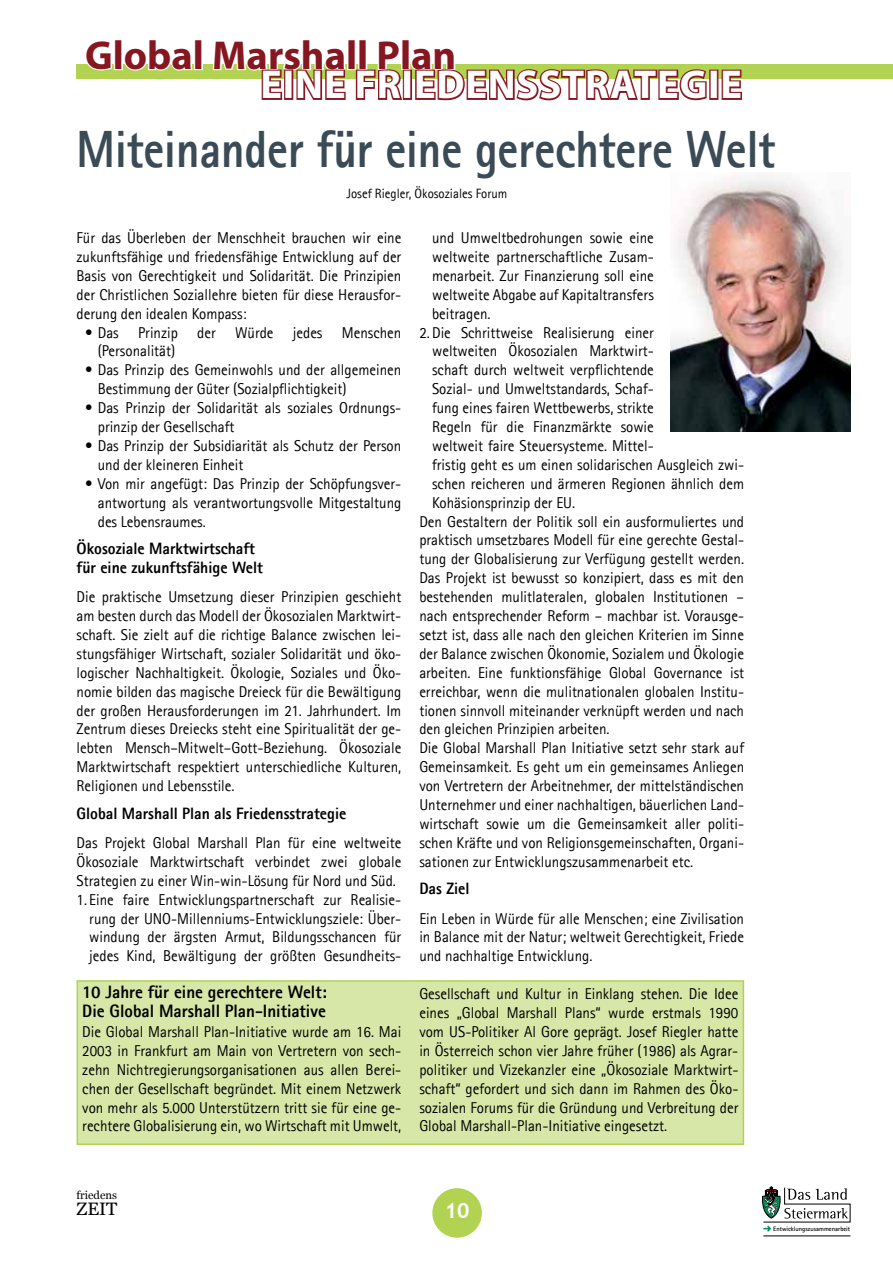
<style>
.page{position:relative;width:893px;height:1263px;background:#fff}
.page>*{position:absolute;margin:0;border:0;box-sizing:border-box;transform-origin:0 0}
.t1{font:800 52.5px "Agfa Rotis Sans Serif";color:#3b4b56;scale:.86 1}
.t2{font:700 40.5px "Myriad Pro";letter-spacing:.02em;color:#fff}
.t3{font:700 40.5px "Myriad Pro";color:#861620}
.t4{font:700 21px "Trebuchet MS";color:#fff}
.t5{font:800 18px/18.9px "Agfa Rotis Sans Serif";color:#000;scale:.95 1}
.t6{font:18px "Georgia";color:#000}
.t7{font:800 16.5px/18.9px "Agfa Rotis Sans Serif";color:#000;scale:.95 1}
.t8{font:15.75px/18.9px "Agfa Rotis Sans Serif";color:#000;text-align:justify;scale:.95 1}
.t9{font:13.5px "Agfa Rotis Sans Serif";color:#000;scale:.95 1}
.t10{font:11.25px "Georgia";color:#000}
.t11{font:700 6.45px "Agfa Rotis Sans Serif";color:#000}
</style>
<div class="page">
<hr style="left:763px;top:1235px;width:87px;height:1px;background:#000">
<svg style="left:762px;top:1186px;width:89px;height:46px"></svg>
<div style="left:432px;top:1188px;width:50px;height:50px;background:#b1d351;border-radius:50%"></div>
<div style="left:77px;top:64px;width:816px;height:14px;background:#b1d351"></div>
<svg style="left:87px;top:64px;width:27px;height:7px"></svg>
<div style="left:114px;top:38px;width:9px;height:32px;border:3px solid #fff"></div>
<svg style="left:122px;top:38px;width:72px;height:33px"></svg>
<div style="left:194px;top:38px;width:9px;height:32px;border:3px solid #fff"></div>
<div style="left:347px;top:38px;width:9px;height:32px;border:3px solid #fff"></div>
<img style="left:671px;top:177px;width:179px;height:255px">
<div style="left:77px;top:981px;width:666px;height:163px;background:#d6e7a7"></div>
<div style="left:77px;top:980px;width:667px;height:165px;border:2px solid #b1d351"></div>
<svg style="left:211px;top:38px;width:137px;height:62px"></svg>
<svg style="left:354px;top:38px;width:354px;height:63px"></svg>
<div style="left:709px;top:70px;width:9px;height:30px;border:3px solid #861620"></div>
<svg style="left:720px;top:69px;width:23px;height:31px"></svg>
<h2 class="t3" style="left:85px;top:29px;width:373px">GLOBAL MARSHALL PLAN</h2>
<h2 class="t2" style="left:260px;top:58px;width:483px">EINE FRIEDENSSTRATEGIE</h2>
<h1 class="t1" style="left:77px;top:116px;width:814px">Miteinander für eine gerechtere Welt</h1>
<p class="t9" style="left:347px;top:185px;width:171px">Josef Riegler, Ökosoziales Forum</p>
<p class="t8" style="left:77px;top:228px;width:343px">Für das Überleben der Menschheit brauchen wir eine zukunftsfähige und friedensfähige Entwicklung auf der Basis von Gerechtigkeit und Solidarität. Die Prinzipien der Christlichen Soziallehre bieten für diese Herausfor&shy;derung den idealen Kompass:</p>
<p class="t8" style="left:98px;top:323px;width:321px;text-indent:-13px">• Das Prinzip der Würde jedes Menschen (Personalität)</p>
<p class="t8" style="left:98px;top:360px;width:321px;text-indent:-13px">• Das Prinzip des Gemeinwohls und der allgemeinen<br>Bestimmung der Güter (Sozialpflichtigkeit)</p>
<p class="t8" style="left:98px;top:398px;width:321px;text-indent:-13px">• Das Prinzip der Solidarität als soziales Ordnungs&shy;prinzip der Gesellschaft</p>
<p class="t8" style="left:98px;top:436px;width:321px;text-indent:-13px">• Das Prinzip der Subsidiarität als Schutz der Person und der kleineren Einheit</p>
<p class="t8" style="left:98px;top:474px;width:321px;text-indent:-13px">• Von mir angefügt: Das Prinzip der Schöpfungsver&shy;antwortung als verantwortungsvolle Mitgestaltung des Lebensraumes.</p>
<p class="t7" style="left:77px;top:539px;width:198px">Ökosoziale Marktwirtschaft für eine zukunftsfähige Welt</p>
<p class="t8" style="left:77px;top:587px;width:343px">Die praktische Umsetzung dieser Prinzipien geschieht am besten durch das Modell der Ökosozialen Marktwirt&shy;schaft. Sie zielt auf die richtige Balance zwischen lei&shy;stungsfähiger Wirtschaft, sozialer Solidarität und öko&shy;logischer Nachhaltigkeit. Ökologie, Soziales und Öko&shy;nomie bilden das magische Dreieck für die Bewältigung der großen Herausforderungen im 21. Jahrhundert. Im Zentrum dieses Dreiecks steht eine Spiritualität der ge&shy;lebten Mensch–Mitwelt–Gott-Beziehung. Ökosoziale Marktwirtschaft respektiert unterschiedliche Kulturen, Religionen und Lebensstile.</p>
<p class="t7" style="left:77px;top:803px;width:285px">Global Marshall Plan als Friedensstrategie</p>
<p class="t8" style="left:77px;top:833px;width:343px">Das Projekt Global Marshall Plan für eine weltweite Ökosoziale Marktwirtschaft verbindet zwei globale Strategien zu einer Win-win-Lösung für Nord und Süd.</p>
<p class="t8" style="left:89px;top:890px;width:330px;text-indent:-13px">1. Eine faire Entwicklungspartnerschaft zur Realisie&shy;rung der UNO-Millenniums-Entwicklungsziele: Über&shy;windung der ärgsten Armut, Bildungsschancen für jedes Kind, Bewältigung der größten Gesundheits-</p>
<p class="t5" style="left:82px;top:982px;width:259px">10 Jahre für eine gerechtere Welt:<br>Die Global Marshall Plan-Initiative</p>
<p class="t8" style="left:82px;top:1022px;width:337px">Die Global Marshall Plan-Initiative wurde am 16. Mai 2003 in Frankfurt am Main von Vertretern von sech&shy;zehn Nichtregierungsorganisationen aus allen Berei&shy;chen der Gesellschaft begründet. Mit einem Netzwerk von mehr als 5.000 Unterstützern tritt sie für eine ge&shy;rechtere Globalisierung ein, wo Wirtschaft mit Umwelt,</p>
<p class="t8" style="left:432px;top:228px;width:235px">und Umweltbedrohungen sowie eine weltweite partnerschaftliche Zusam&shy;menarbeit. Zur Finanzierung soll eine weltweite Abgabe auf Kapitaltransfers beitragen.</p>
<p class="t8" style="left:419px;top:323px;width:248px">2. Die Schrittweise Realisierung einer</p>
<p class="t8" style="left:432px;top:342px;width:235px">weltweiten Ökosozialen Marktwirt-</p>
<p class="t8" style="left:432px;top:360px;width:235px">schaft durch weltweit verpflichtende</p>
<p class="t8" style="left:432px;top:379px;width:235px">Sozial- und Umweltstandards, Schaf-</p>
<p class="t8" style="left:432px;top:398px;width:235px">fung eines fairen Wettbewerbs, strikte</p>
<p class="t8" style="left:432px;top:417px;width:235px">Regeln für die Finanzmärkte sowie</p>
<p class="t8" style="left:432px;top:436px;width:235px">weltweit faire Steuersysteme. Mittel-</p>
<p class="t8" style="left:432px;top:455px;width:330px">fristig geht es um einen solidarischen Ausgleich zwi-</p>
<p class="t8" style="left:432px;top:474px;width:330px">schen reicheren und ärmeren Regionen ähnlich dem</p>
<p class="t8" style="left:432px;top:493px;width:152px">Kohäsionsprinzip der EU.</p>
<p class="t8" style="left:419px;top:512px;width:343px">Den Gestaltern der Politik soll ein ausformuliertes und</p>
<p class="t8" style="left:419px;top:531px;width:343px">praktisch umsetzbares Modell für eine gerechte Gestal-</p>
<p class="t8" style="left:419px;top:549px;width:343px">tung der Globalisierung zur Verfügung gestellt werden.</p>
<p class="t8" style="left:419px;top:568px;width:343px">Das Projekt ist bewusst so konzipiert, dass es mit den</p>
<p class="t8" style="left:419px;top:587px;width:343px">bestehenden mulitlateralen, globalen Institutionen –</p>
<p class="t8" style="left:419px;top:606px;width:343px">nach entsprechender Reform – machbar ist. Vorausge-</p>
<p class="t8" style="left:419px;top:625px;width:343px">setzt ist, dass alle nach den gleichen Kriterien im Sinne</p>
<p class="t8" style="left:419px;top:644px;width:343px">der Balance zwischen Ökonomie, Sozialem und Ökologie</p>
<p class="t8" style="left:419px;top:663px;width:343px">arbeiten. Eine funktionsfähige Global Governance ist</p>
<p class="t8" style="left:419px;top:682px;width:343px">erreichbar, wenn die mulitnationalen globalen Institu-</p>
<p class="t8" style="left:419px;top:701px;width:343px">tionen sinnvoll miteinander verknüpft werden und nach</p>
<p class="t8" style="left:419px;top:720px;width:202px">den gleichen Prinzipien arbeiten.</p>
<p class="t8" style="left:419px;top:738px;width:343px">Die Global Marshall Plan Initiative setzt sehr stark auf</p>
<p class="t8" style="left:419px;top:757px;width:343px">Gemeinsamkeit. Es geht um ein gemeinsames Anliegen</p>
<p class="t8" style="left:419px;top:776px;width:343px">von Vertretern der Arbeitnehmer, der mittelständischen</p>
<p class="t8" style="left:419px;top:795px;width:343px">Unternehmer und einer nachhaltigen, bäuerlichen Land-</p>
<p class="t8" style="left:419px;top:814px;width:343px">wirtschaft sowie um die Gemeinsamkeit aller politi-</p>
<p class="t8" style="left:419px;top:833px;width:343px">schen Kräfte und von Religionsgemeinschaften, Organi-</p>
<p class="t8" style="left:419px;top:852px;width:290px">sationen zur Entwicklungszusammenarbeit etc.</p>
<p class="t7" style="left:419px;top:879px;width:54px">Das Ziel</p>
<p class="t8" style="left:419px;top:909px;width:343px">Ein Leben in Würde für alle Menschen; eine Zivilisation in Balance mit der Natur; weltweit Gerechtigkeit, Friede und nachhaltige Entwicklung.</p>
<p class="t8" style="left:419px;top:984px;width:337px">Gesellschaft und Kultur in Einklang stehen. Die Idee eines „Global Marshall Plans“ wurde erstmals 1990 vom US-Politiker Al Gore geprägt. Josef Riegler hatte in Österreich schon vier Jahre früher (1986) als Agrar&shy;politiker und Vizekanzler eine „Ökosoziale Marktwirt&shy;schaft“ gefordert und sich dann im Rahmen des Öko&shy;sozialen Forums für die Gründung und Verbreitung der Global Marshall-Plan-Initiative eingesetzt.</p>
<p class="t10" style="left:77px;top:1188px;width:42px">friedens</p>
<p class="t6" style="left:77px;top:1199px;width:42px">ZEIT</p>
<h3 class="t4" style="left:445px;top:1197px;width:26px">10</h3>
<p class="t11" style="left:773px;top:1224px;width:79px">Entwicklungszusammenarbeit</p>
</div>
